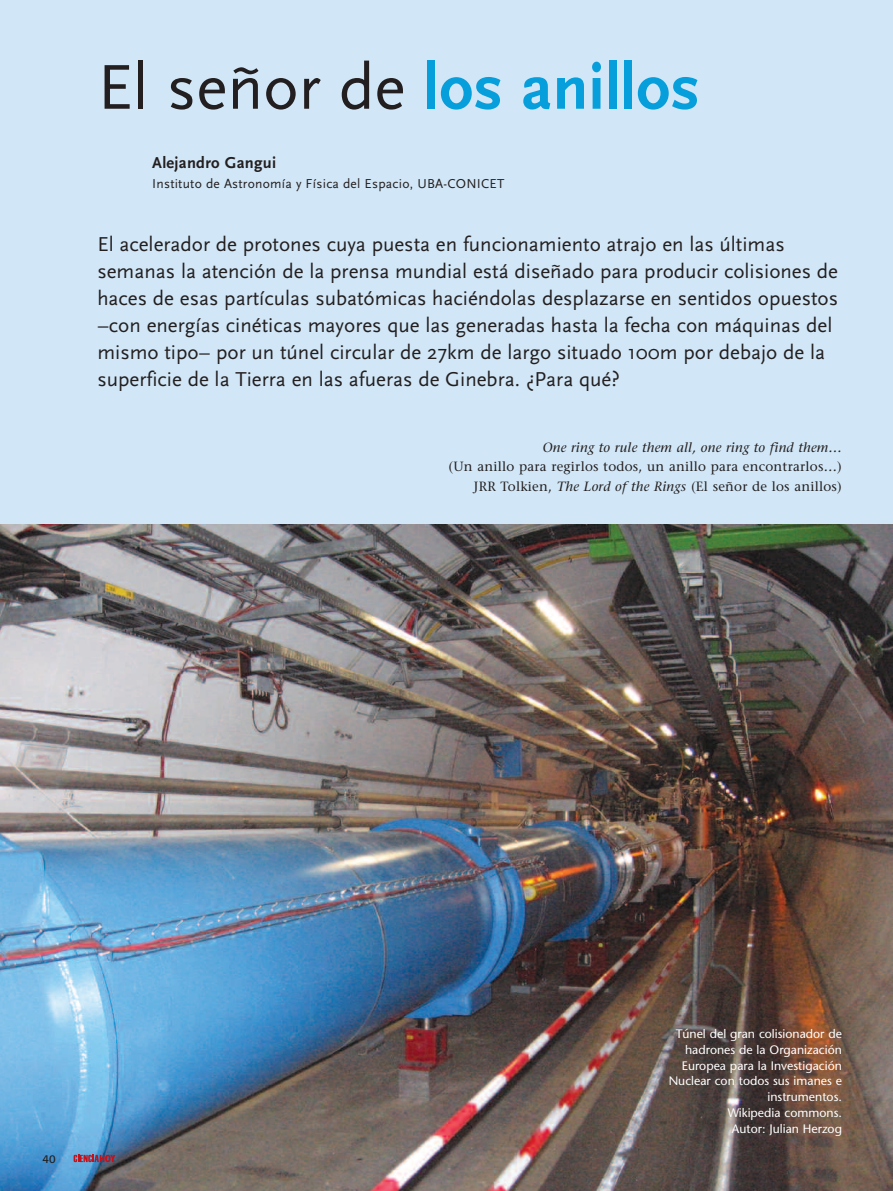
<style>
.page{position:relative;width:893px;height:1191px;background:#fff}
.page>*{position:absolute;margin:0;border:0;box-sizing:border-box;transform-origin:0 0}
.t1{font:700 66px "Scala Sans";color:#069edb}
.t2{font:21px/27px "Scala Sans";color:#231f20}
.t3{font:700 16.5px "Scala Sans";letter-spacing:.015em;color:#231f20}
.t4{font:13.5px "Scala Sans";letter-spacing:.015em;color:#231f20}
.t5{font:13.35px/19.5px "Stone Serif";letter-spacing:.015em;color:#231f20;text-align:right}
.t6{font:12.3px/15.8px "Stone Sans";color:#fff;text-align:right}
.t7{font:11.25px "Formata";color:#231f20}
.s1{font-weight:400;color:#231f20}
.s2{font-style:italic}
</style>
<div class="page">
<div style="left:0;top:0;width:893px;height:634px;background:#d1e6f6"></div>
<img style="left:0;top:524px;width:893px;height:667px">
<svg style="left:74px;top:1154px;width:41px;height:8px"></svg>
<h1 class="t1" style="left:97px;top:47px;width:604px"><span class="s1">El señor de</span> los anillos</h1>
<p class="t3" style="left:152px;top:153px;width:125px">Alejandro Gangui</p>
<p class="t4" style="left:152px;top:175px;width:354px">Instituto de Astronomía y Física del Espacio, UBA-CONICET</p>
<p class="t2" style="left:97px;top:230px;width:742px">El acelerador de protones cuya puesta en funcionamiento atrajo en las últimas semanas la atención de la prensa mundial está diseñado para producir colisiones de haces de esas partículas subatómicas haciéndolas desplazarse en sentidos opuestos –con energías cinéticas mayores que las generadas hasta la fecha con máquinas del mismo tipo– por un túnel circular de 27km de largo situado 100m por debajo de la superficie de la Tierra en las afueras de Ginebra. ¿Para qué?</p>
<p class="t5" style="left:448px;top:439px;width:395px"><span class="s2">One ring to rule them all, one ring to find them…<br></span>(Un anillo para regirlos todos, un anillo para encontrarlos<span class="s2">…</span>)<br>JRR Tolkien, <span class="s2">The Lord of the Rings</span> (El señor de los anillos)</p>
<p class="t7" style="left:43px;top:1154px;width:15px">40</p>
<p class="t6" style="left:669px;top:1027px;width:175px">Túnel del gran colisionador de hadrones de la Organización<br>Europea para la Investigación<br>Nuclear con todos sus imanes e instrumentos.<br>Wikipedia commons.<br>Autor: Julian Herzog</p>
</div>
